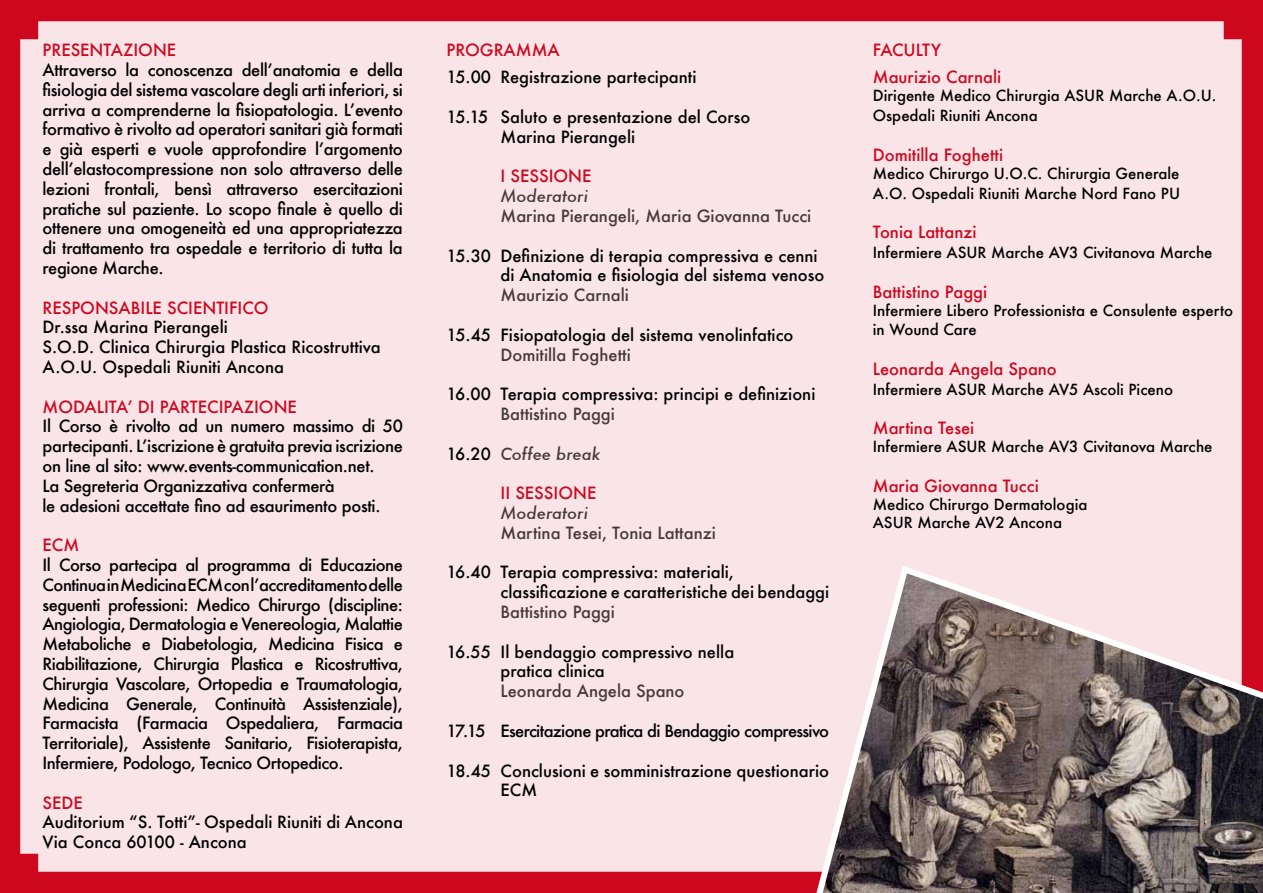
<style>
.page{position:relative;width:1263px;height:893px;background:#cd071e}
.page>*{position:absolute;margin:0;border:0;box-sizing:border-box;transform-origin:0 0}
.t1{font:500 16.5px/19.8px "Futura";color:#000}
.t2{font:500 16.5px/27.3px "Futura";color:#cd071e}
.t3{font:500 16.5px/19.8px "Futura";letter-spacing:-.02em;color:#000}
.t4{font:500 16.5px "Futura";color:#453939}
.t5{font:500 16.5px "Futura";letter-spacing:-.04em;color:#000}
.t6{font:italic 500 16.5px "Futura";color:#453939}
.t7{font:500 15px/19.8px "Futura";color:#000}
.s1{font-style:normal;color:#000}
</style>
<div class="page">
<div style="left:20px;top:21px;width:1222px;height:851px;background:#f9e5e8"></div>
<svg style="left:808px;top:562px;width:455px;height:331px;background:#938281"></svg>
<p class="t2" style="left:43px;top:36px;width:135px">PRESENTAZIONE</p>
<p class="t1" style="left:43px;top:60px;width:362px;text-align:justify">Attraverso la conoscenza dell’anatomia e della fisiologia del sistema vascolare degli arti inferiori, si arriva a comprenderne la fisiopatologia. L’evento formativo è rivolto ad operatori sanitari già formati e già esperti e vuole approfondire l’argomento dell’elastocompressione non solo attraverso delle lezioni frontali, bensì attraverso esercitazioni pratiche sul paziente. Lo scopo finale è quello di ottenere una omogeneità ed una appropriatezza di trattamento tra ospedale e territorio di tutta la regione Marche.</p>
<p class="t2" style="left:43px;top:294px;width:228px">RESPONSABILE SCIENTIFICO</p>
<p class="t1" style="left:43px;top:317px;width:340px">Dr.ssa Marina Pierangeli<br>S.O.D. Clinica Chirurgia Plastica Ricostruttiva<br>A.O.U. Ospedali Riuniti Ancona</p>
<p class="t2" style="left:43px;top:393px;width:256px">MODALITA’ DI PARTECIPAZIONE</p>
<p class="t3" style="left:43px;top:416px;width:362px">Il Corso è rivolto ad un numero massimo di 50 partecipanti. L’iscrizione è gratuita previa iscrizione on line al sito: www.events-communication.net.<br>La Segreteria Organizzativa confermerà<br>le adesioni accettate fino ad esaurimento posti.</p>
<p class="t2" style="left:43px;top:531px;width:38px">ECM</p>
<p class="t1" style="left:43px;top:555px;width:362px;text-align:justify">Il Corso partecipa al programma di Educazione Continua in Medicina ECM con l’accreditamento delle seguenti professioni: Medico Chirurgo (discipline:<br>Angiologia, Dermatologia e Venereologia, Malattie Metaboliche e Diabetologia, Medicina Fisica e Riabilitazione, Chirurgia Plastica e Ricostruttiva, Chirurgia Vascolare, Ortopedia e Traumatologia, Medicina Generale, Continuità Assistenziale), Farmacista (Farmacia Ospedaliera, Farmacia Territoriale), Assistente Sanitario, Fisioterapista, Infermiere, Podologo, Tecnico Ortopedico.</p>
<p class="t2" style="left:43px;top:789px;width:42px">SEDE</p>
<p class="t1" style="left:43px;top:812px;width:362px">Auditorium “S. Totti”- Ospedali Riuniti di Ancona<br>Via Conca 60100 - Ancona</p>
<p class="t2" style="left:446px;top:36px;width:115px">PROGRAMMA</p>
<p class="t1" style="left:446px;top:67px;width:251px">15.00 Registrazione partecipanti</p>
<p class="t1" style="left:500px;top:107px;width:251px;text-indent:-54px">15.15 Saluto e presentazione del Corso<br>Marina Pierangeli</p>
<p class="t2" style="left:500px;top:162px;width:93px">I SESSIONE</p>
<p class="t6" style="left:500px;top:185px;width:89px">Moderatori</p>
<p class="t4" style="left:500px;top:205px;width:312px">Marina Pierangeli, Maria Giovanna Tucci</p>
<p class="t1" style="left:500px;top:245px;width:325px;text-indent:-54px">15.30 Definizione di terapia compressiva e cenni di Anatomia e fisiologia del sistema venoso</p>
<p class="t4" style="left:500px;top:284px;width:130px">Maurizio Carnali</p>
<p class="t1" style="left:446px;top:325px;width:348px">15.45 Fisiopatologia del sistema venolinfatico</p>
<p class="t4" style="left:500px;top:343px;width:132px">Domitilla Foghetti</p>
<p class="t1" style="left:446px;top:384px;width:370px">16.00 Terapia compressiva: principi e definizioni</p>
<p class="t4" style="left:500px;top:403px;width:116px">Battistino Paggi</p>
<p class="t6" style="left:446px;top:442px;width:155px"><span class="s1">16.20</span> Coffee break</p>
<p class="t2" style="left:500px;top:479px;width:97px">II SESSIONE</p>
<p class="t6" style="left:500px;top:502px;width:89px">Moderatori</p>
<p class="t4" style="left:500px;top:521px;width:217px">Martina Tesei, Tonia Lattanzi</p>
<p class="t1" style="left:500px;top:562px;width:330px;text-indent:-54px">16.40 Terapia compressiva: materiali, classificazione e caratteristiche dei bendaggi</p>
<p class="t4" style="left:500px;top:601px;width:116px">Battistino Paggi</p>
<p class="t1" style="left:500px;top:641px;width:235px;text-indent:-54px">16.55 Il bendaggio compressivo nella pratica clinica</p>
<p class="t4" style="left:500px;top:680px;width:186px">Leonarda Angela Spano</p>
<p class="t5" style="left:446px;top:719px;width:384px">17.15 Esercitazione pratica di Bendaggio compressivo</p>
<p class="t1" style="left:500px;top:760px;width:330px;text-indent:-54px">18.45 Conclusioni e somministrazione questionario<br>ECM</p>
<p class="t2" style="left:873px;top:36px;width:130px">FACULTY<br>Maurizio Carnali</p>
<p class="t7" style="left:873px;top:86px;width:345px">Dirigente Medico Chirurgia ASUR Marche A.O.U.<br>Ospedali Riuniti Ancona</p>
<p class="t2" style="left:873px;top:141px;width:132px">Domitilla Foghetti</p>
<p class="t7" style="left:873px;top:163px;width:309px">Medico Chirurgo U.O.C. Chirurgia Generale<br>A.O. Ospedali Riuniti Marche Nord Fano PU</p>
<p class="t2" style="left:873px;top:218px;width:105px">Tonia Lattanzi</p>
<p class="t7" style="left:873px;top:242px;width:341px">Infermiere ASUR Marche AV3 Civitanova Marche</p>
<p class="t2" style="left:873px;top:278px;width:116px">Battistino Paggi</p>
<p class="t7" style="left:873px;top:300px;width:362px">Infermiere Libero Professionista e Consulente esperto in Wound Care</p>
<p class="t2" style="left:873px;top:355px;width:186px">Leonarda Angela Spano</p>
<p class="t7" style="left:873px;top:379px;width:302px">Infermiere ASUR Marche AV5 Ascoli Piceno</p>
<p class="t2" style="left:873px;top:414px;width:103px">Martina Tesei</p>
<p class="t7" style="left:873px;top:437px;width:341px">Infermiere ASUR Marche AV3 Civitanova Marche</p>
<p class="t2" style="left:873px;top:472px;width:167px">Maria Giovanna Tucci</p>
<p class="t7" style="left:873px;top:495px;width:216px;line-height:18px">Medico Chirurgo Dermatologia<br>ASUR Marche AV2 Ancona</p>
</div>
